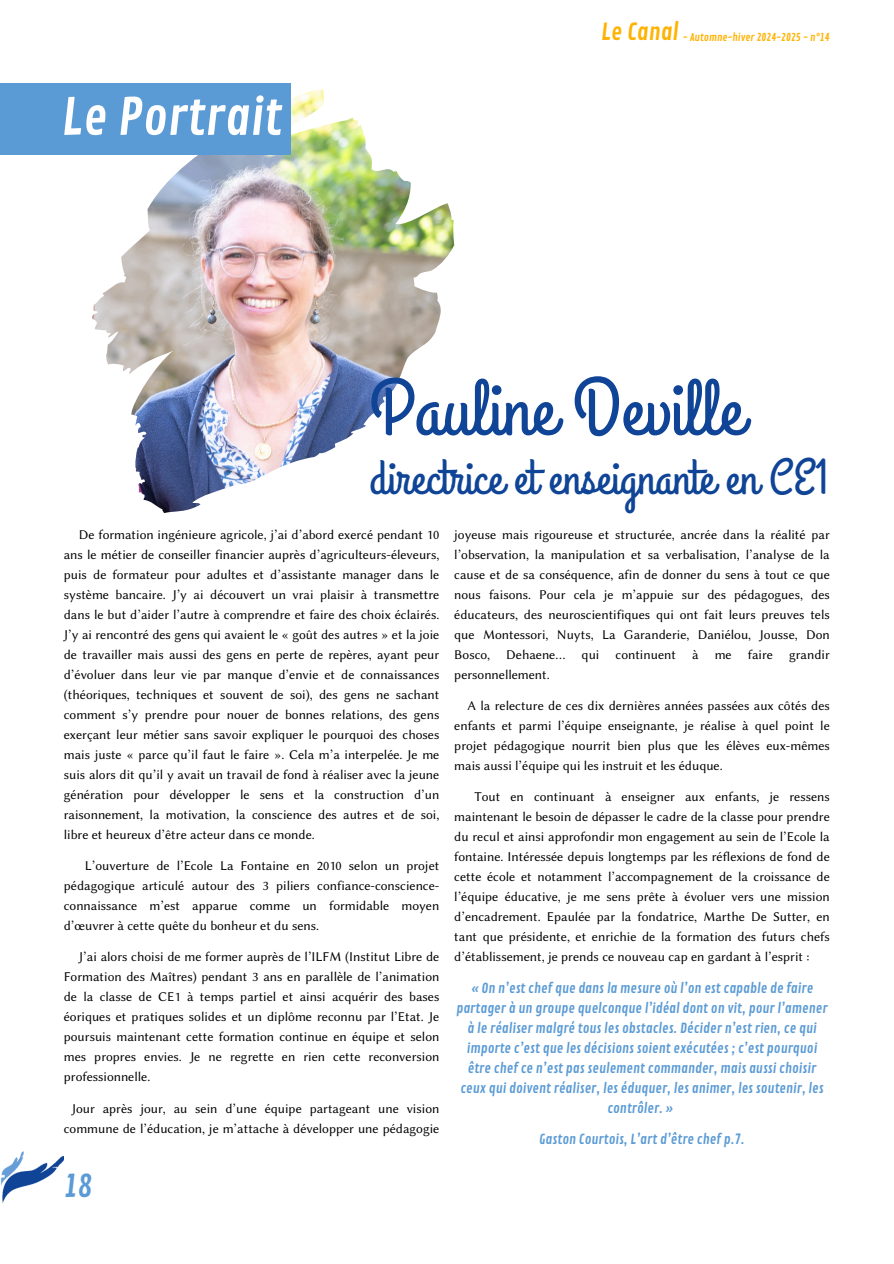
<style>
.page{position:relative;width:894px;height:1264px;background:#fff}
.page>*{position:absolute;margin:0;border:0;box-sizing:border-box;transform-origin:0 0}
.t1{font:79.5px "Grand Hotel";color:#0f4496}
.t2{font:49.95px "Contrail One";color:#fff}
.t3{font:49.5px "Grand Hotel";color:#0f4496}
.t4{font:30px "Contrail One";color:#5b9bd5}
.t5{font:22.95px "Contrail One";color:#ffb200}
.t6{font:13.5px/20px "Lin Biolinum O";color:#000;text-align:justify}
.t7{font:13.5px/20px "Contrail One";color:#5b9bd5;text-align:center}
.t8{font:10.5px "Contrail One";color:#ffb200}
</style>
<div class="page">
<img style="left:92px;top:89px;width:362px;height:424px">
<img style="left:0;top:1151px;width:64px;height:52px">
<div style="left:0;top:84px;width:290px;height:71px;background:#5b9bd5"></div>
<p class="t2" style="left:62px;top:88px;width:222px">Le Portrait</p>
<h3 class="t5" style="left:601px;top:19px;width:79px">Le Canal</h3>
<h3 class="t8" style="left:682px;top:31px;width:148px">- Automne-hiver 2024-2025 - n°14</h3>
<h1 class="t1" style="left:370px;top:358px;width:375px">Pauline Deville</h1>
<h1 class="t3" style="left:370px;top:446px;width:460px">directrice et enseignante en CE1</h1>
<p class="t6" style="left:64px;top:524px;width:377px;text-indent:15px">De formation ingénieure agricole, j’ai d’abord exercé pendant 10 ans le métier de conseiller financier auprès d’agriculteurs-éleveurs, puis de formateur pour adultes et d’assistante manager dans le système bancaire. J’y ai découvert un vrai plaisir à transmettre dans le but d’aider l’autre à comprendre et faire des choix éclairés.<br>J’y ai rencontré des gens qui avaient le « goût des autres » et la joie de travailler mais aussi des gens en perte de repères, ayant peur d’évoluer dans leur vie par manque d’envie et de connaissances (théoriques, techniques et souvent de soi), des gens ne sachant comment s’y prendre pour nouer de bonnes relations, des gens exerçant leur métier sans savoir expliquer le pourquoi des choses mais juste « parce qu’il faut le faire ». Cela m’a interpelée. Je me suis alors dit qu’il y avait un travail de fond à réaliser avec la jeune génération pour développer le sens et la construction d’un raisonnement, la motivation, la conscience des autres et de soi, libre et heureux d’être acteur dans ce monde.</p>
<h1 class="t6" style="left:64px;top:855px;width:377px;text-indent:21px">L’ouverture de l’Ecole La Fontaine en 2010 selon un projet pédagogique articulé autour des 3 piliers confiance-conscience&shy;connaissance m’est apparue comme un formidable moyen d’œuvrer à cette quête du bonheur et du sens.</h1>
<p class="t6" style="left:64px;top:947px;width:377px;text-indent:15px">J’ai alors choisi de me former auprès de l’ILFM (Institut Libre de Formation des Maîtres) pendant 3 ans en parallèle de l’animation de la classe de CE1 à temps partiel et ainsi acquérir des bases éoriques et pratiques solides et un diplôme reconnu par l’Etat. Je poursuis maintenant cette formation continue en équipe et selon mes propres envies. Je ne regrette en rien cette reconversion professionnelle.</p>
<h3 class="t6" style="left:64px;top:1098px;width:377px;text-align:center">Jour après jour, au sein d’une équipe partageant une vision commune de l’éducation, je m’attache à développer une pédagogie</h3>
<h3 class="t6" style="left:454px;top:524px;width:377px">joyeuse mais rigoureuse et structurée, ancrée dans la réalité par l’observation, la manipulation et sa verbalisation, l’analyse de la cause et de sa conséquence, afin de donner du sens à tout ce que nous faisons. Pour cela je m’appuie sur des pédagogues, des éducateurs, des neuroscientifiques qui ont fait leurs preuves tels que Montessori, Nuyts, La Garanderie, Daniélou, Jousse, Don Bosco, Dehaene… qui continuent à me faire grandir personnellement.</h3>
<h3 class="t6" style="left:454px;top:695px;width:377px;text-indent:13px">A la relecture de ces dix dernières années passées aux côtés des enfants et parmi l’équipe enseignante, je réalise à quel point le projet pédagogique nourrit bien plus que les élèves eux-mêmes mais aussi l’équipe qui les instruit et les éduque.</h3>
<h3 class="t6" style="left:454px;top:787px;width:377px;text-indent:20px">Tout en continuant à enseigner aux enfants, je ressens maintenant le besoin de dépasser le cadre de la classe pour prendre du recul et ainsi approfondir mon engagement au sein de l’Ecole la fontaine. Intéressée depuis longtemps par les réflexions de fond de cette école et notamment l’accompagnement de la croissance de l’équipe éducative, je me sens prête à évoluer vers une mission d’encadrement. Epaulée par la fondatrice, Marthe De Sutter, en tant que présidente, et enrichie de la formation des futurs chefs d’établissement, je prends ce nouveau cap en gardant à l’esprit :</h3>
<p class="t7" style="left:456px;top:978px;width:372px">« On n’est chef que dans la mesure où l’on est capable de faire partager à un groupe quelconque l’idéal dont on vit, pour l’amener à le réaliser malgré tous les obstacles. Décider n’est rien, ce qui importe c’est que les décisions soient exécutées ; c’est pourquoi être chef ce n’est pas seulement commander, mais aussi choisir ceux qui doivent réaliser, les éduquer, les animer, les soutenir, les contrôler. »</p>
<h3 class="t7" style="left:539px;top:1129px;width:207px">Gaston Courtois, L’art d’être chef p.7.</h3>
<h3 class="t4" style="left:64px;top:1168px;width:30px">18</h3>
</div>
